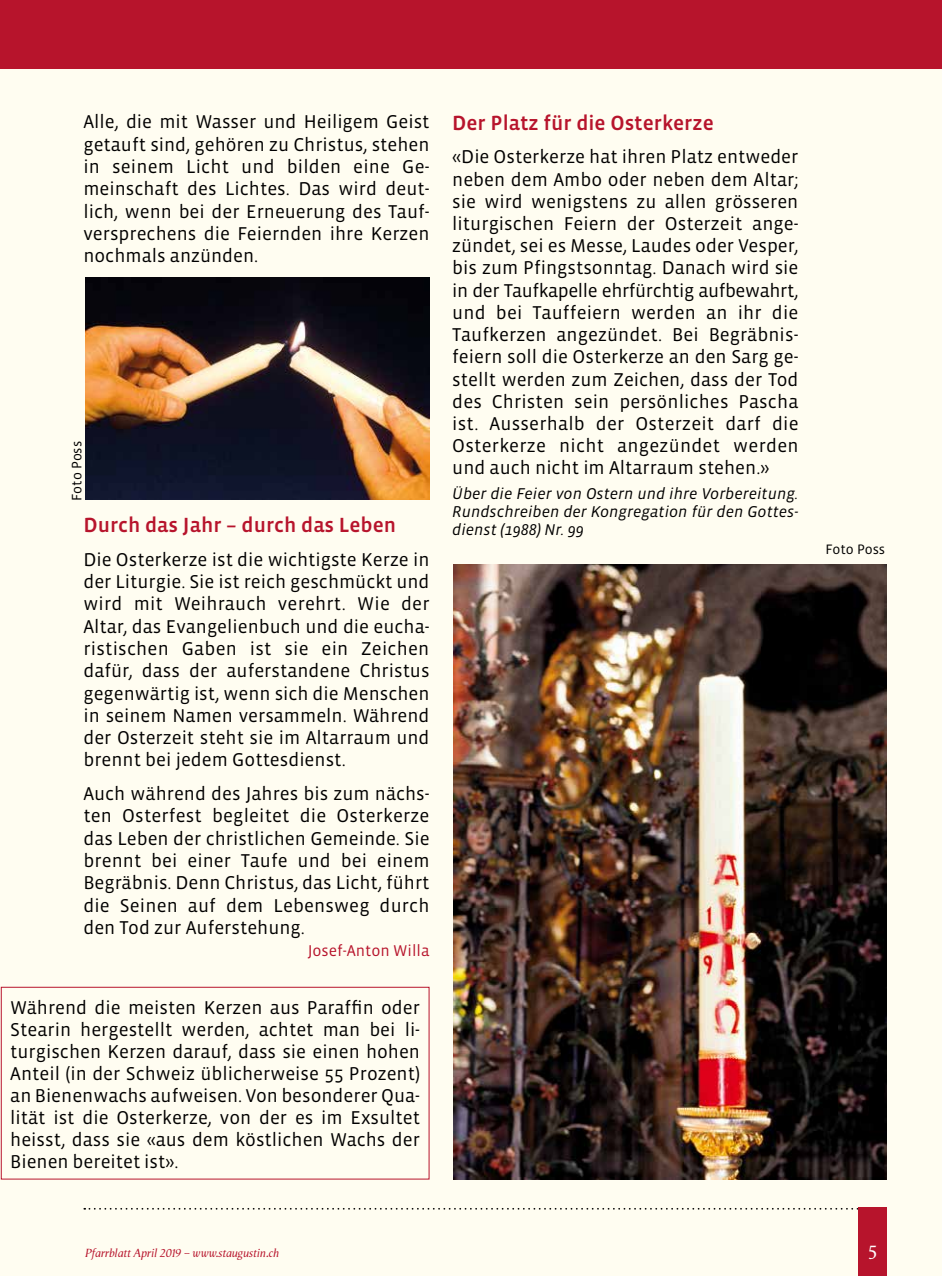
<style>
.page{position:relative;width:942px;height:1276px;background:#fff}
.page>*{position:absolute;margin:0;border:0;box-sizing:border-box;transform-origin:0 0}
.t1{font:21px "Vista Sans Med";color:#b7142c}
.t2{font:20px "Vega";color:#fff}
.t3{font:19px/22.4px "Vista Sans";color:#000;text-align:justify}
.t4{font:italic 16px/18.2px "Vista Sans";color:#000;text-align:justify}
.t5{font:16px "Vista Sans";color:#b7142c}
.t6{font:14px "Vista Sans";color:#000}
.t7{font:italic 12px "Vega";color:#b7142c}
</style>
<div class="page">
<div style="left:0;top:0;width:941px;height:1276px;background:#fffdf1"></div>
<svg style="left:84px;top:1208px;width:774px;height:1px"></svg>
<div style="left:0;top:0;width:941px;height:68px;background:#b7142c"></div>
<div style="left:858px;top:1208px;width:28px;height:68px;background:#b7142c"></div>
<img style="left:85px;top:278px;width:344px;height:221px">
<div style="left:1px;top:986px;width:428px;height:193px;border:1px solid #b7142c"></div>
<img style="left:453px;top:564px;width:433px;height:615px">
<p class="t3" style="left:83px;top:111px;width:347px">Alle, die mit Wasser und Heiligem Geist getauft sind, gehören zu Christus, stehen in seinem Licht und bilden eine Ge&shy;meinschaft des Lichtes. Das wird deut&shy;lich, wenn bei der Erneuerung des Tauf&shy;versprechens die Feiernden ihre Kerzen nochmals anzünden.</p>
<p class="t6" style="left:70px;top:500px;width:61px;rotate:-90deg">Foto Poss</p>
<p class="t1" style="left:83px;top:514px;width:314px">Durch das Jahr – durch das Leben</p>
<p class="t3" style="left:83px;top:548px;width:347px">Die Osterkerze ist die wichtigste Kerze in der Liturgie. Sie ist reich geschmückt und wird mit Weihrauch verehrt. Wie der Altar, das Evangelienbuch und die eucha&shy;ristischen Gaben ist sie ein Zeichen dafür, dass der auferstandene Christus gegenwärtig ist, wenn sich die Menschen in seinem Namen versammeln. Während der Osterzeit steht sie im Altarraum und brennt bei jedem Gottesdienst.</p>
<p class="t3" style="left:83px;top:783px;width:347px">Auch während des Jahres bis zum nächs&shy;ten Osterfest begleitet die Osterkerze das Leben der christlichen Gemeinde. Sie brennt bei einer Taufe und bei einem Begräbnis. Denn Christus, das Licht, führt die Seinen auf dem Lebensweg durch den Tod zur Auferstehung.</p>
<p class="t5" style="left:307px;top:943px;width:123px">Josef-Anton Willa</p>
<p class="t3" style="left:10px;top:996px;width:411px">Während die meisten Kerzen aus Paraffin oder Stearin hergestellt werden, achtet man bei li&shy;turgischen Kerzen darauf, dass sie einen hohen Anteil (in der Schweiz üblicherweise 55 Prozent) an Bienenwachs aufweisen. Von besonderer Qua&shy;lität ist die Osterkerze, von der es im Exsultet heisst, dass sie «aus dem köstlichen Wachs der Bienen bereitet ist».</p>
<p class="t1" style="left:452px;top:112px;width:263px">Der Platz für die Osterkerze</p>
<p class="t3" style="left:452px;top:146px;width:348px">«Die Osterkerze hat ihren Platz entweder neben dem Ambo oder neben dem Altar; sie wird wenigstens zu allen grösseren liturgischen Feiern der Osterzeit ange&shy;zündet, sei es Messe, Laudes oder Vesper, bis zum Pfingstsonntag. Danach wird sie in der Taufkapelle ehrfürchtig aufbewahrt, und bei Tauffeiern werden an ihr die Taufkerzen angezündet. Bei Begräbnis&shy;feiern soll die Osterkerze an den Sarg ge&shy;stellt werden zum Zeichen, dass der Tod des Christen sein persönliches Pascha ist. Ausserhalb der Osterzeit darf die Osterkerze nicht angezündet werden und auch nicht im Altarraum stehen.»</p>
<p class="t4" style="left:452px;top:485px;width:347px">Über die Feier von Ostern und ihre Vorbereitung.<br>Rundschreiben der Kongregation für den Gottes&shy;dienst (1988) Nr. 99</p>
<p class="t6" style="left:825px;top:542px;width:61px">Foto Poss</p>
<p class="t7" style="left:85px;top:1245px;width:195px">Pfarrblatt April 2019 – www.staugustin.ch</p>
<p class="t2" style="left:867px;top:1240px;width:12px">5</p>
</div>
